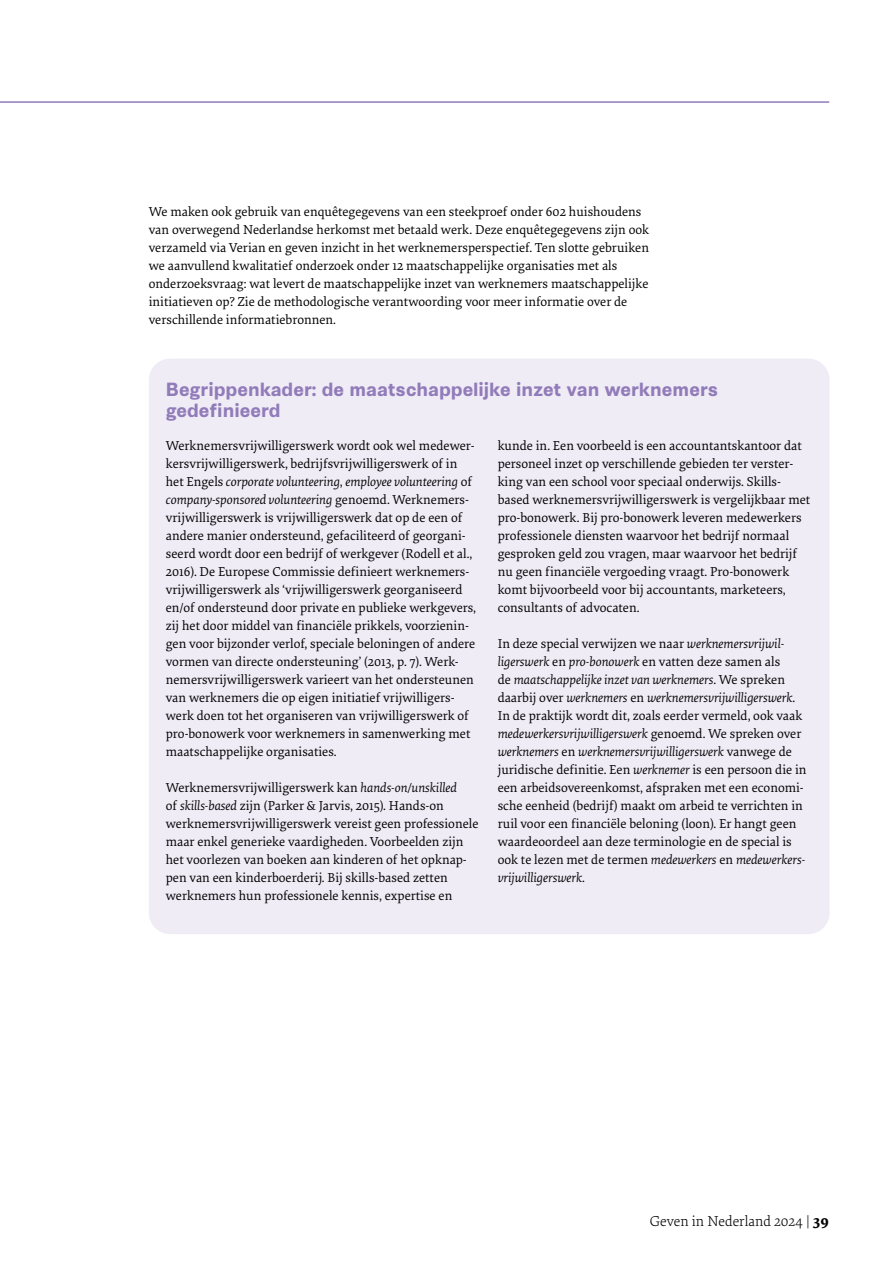
<style>
.page{position:relative;width:893px;height:1263px;background:#fff}
.page>*{position:absolute;margin:0;border:0;box-sizing:border-box;transform-origin:0 0}
.t1{font:700 18px/21px "Synthese";color:#917bb9}
.t2{font:300 15px "Elena Basic";color:#000}
.t3{font:13.5px/18px "Elena Basic";color:#000}
.s1{font-style:italic}
.s2{font-weight:700}
</style>
<div class="page">
<hr style="left:0;top:101px;width:829px;height:2px;background:#917bb9">
<div style="left:149px;top:359px;width:681px;height:575px;background:#efecf6;border-radius:21px"></div>
<p class="t3" style="left:149px;top:202px;width:502px">We maken ook gebruik van enquêtegegevens van een steekproef onder 602 huishoudens van overwegend Nederlandse herkomst met betaald werk. Deze enquêtegegevens zijn ook verzameld via Verian en geven inzicht in het werknemersperspectief. Ten slotte gebruiken we aanvullend kwalitatief onderzoek onder 12 maatschappelijke organisaties met als onderzoeksvraag: wat levert de maatschappelijke inzet van werknemers maatschappelijke initiatieven op? Zie de methodologische verantwoording voor meer informatie over de verschillende informatiebronnen.</p>
<h1 class="t1" style="left:166px;top:378px;width:554px">Begrippenkader: de maatschappelijke inzet van werknemers gedefinieerd</h1>
<p class="t3" style="left:166px;top:436px;width:312px">Werknemersvrijwilligerswerk wordt ook wel medewer&shy;kersvrijwilligerswerk, bedrijfsvrijwilligerswerk of in het Engels <span class="s1">corporate volunteering</span>, <span class="s1">employee volunteering</span> of <span class="s1">company-sponsored volunteering</span> genoemd. Werknemers&shy;vrijwilligerswerk is vrijwilligerswerk dat op de een of andere manier ondersteund, gefaciliteerd of georgani&shy;seerd wordt door een bedrijf of werkgever (Rodell et al., 2016). De Europese Commissie definieert werknemers&shy;vrijwilligerswerk als ‘vrijwilligerswerk georganiseerd en/of ondersteund door private en publieke werkgevers, zij het door middel van financiële prikkels, voorzienin&shy;gen voor bijzonder verlof, speciale beloningen of andere vormen van directe ondersteuning’ (2013, p. 7). Werk&shy;nemersvrijwilligerswerk varieert van het ondersteunen van werknemers die op eigen initiatief vrijwilligers&shy;werk doen tot het organiseren van vrijwilligerswerk of pro-bonowerk voor werknemers in samenwerking met maatschappelijke organisaties.</p>
<p class="t3" style="left:166px;top:778px;width:314px">Werknemersvrijwilligerswerk kan <span class="s1">hands-on/unskilled<br></span>of <span class="s1">skills-based</span> zijn (Parker &amp; Jarvis, 2015). Hands-on werknemersvrijwilligerswerk vereist geen professionele maar enkel generieke vaardigheden. Voorbeelden zijn het voorlezen van boeken aan kinderen of het opknap&shy;pen van een kinderboerderij. Bij skills-based zetten werknemers hun professionele kennis, expertise en</p>
<p class="t3" style="left:498px;top:436px;width:314px">kunde in. Een voorbeeld is een accountantskantoor dat personeel inzet op verschillende gebieden ter verster&shy;king van een school voor speciaal onderwijs. Skills&shy;based werknemersvrijwilligerswerk is vergelijkbaar met pro-bonowerk. Bij pro-bonowerk leveren medewerkers professionele diensten waarvoor het bedrijf normaal gesproken geld zou vragen, maar waarvoor het bedrijf nu geen financiële vergoeding vraagt. Pro-bonowerk komt bijvoorbeeld voor bij accountants, marketeers, consultants of advocaten.</p>
<p class="t3" style="left:498px;top:634px;width:310px">In deze special verwijzen we naar <span class="s1">werknemersvrijwil&shy;ligerswerk</span> en <span class="s1">pro-bonowerk</span> en vatten deze samen als<br>de <span class="s1">maatschappelijke inzet van werknemers</span>. We spreken daarbij over <span class="s1">werknemers</span> en <span class="s1">werknemersvrijwilligerswerk</span>.<br>In de praktijk wordt dit, zoals eerder vermeld, ook vaak <span class="s1">medewerkersvrijwilligerswerk</span> genoemd. We spreken over <span class="s1">werknemers</span> en <span class="s1">werknemersvrijwilligerswerk</span> vanwege de juridische definitie. Een <span class="s1">werknemer</span> is een persoon die in een arbeidsovereenkomst, afspraken met een economi&shy;sche eenheid (bedrijf) maakt om arbeid te verrichten in ruil voor een financiële beloning (loon). Er hangt geen waardeoordeel aan deze terminologie en de special is ook te lezen met de termen <span class="s1">medewerkers</span> en <span class="s1">medewerkers&shy;vrijwilligerswerk</span>.</p>
<p class="t2" style="left:650px;top:1211px;width:181px">Geven in Nederland 2024 | <span class="s2">39</span></p>
</div>
